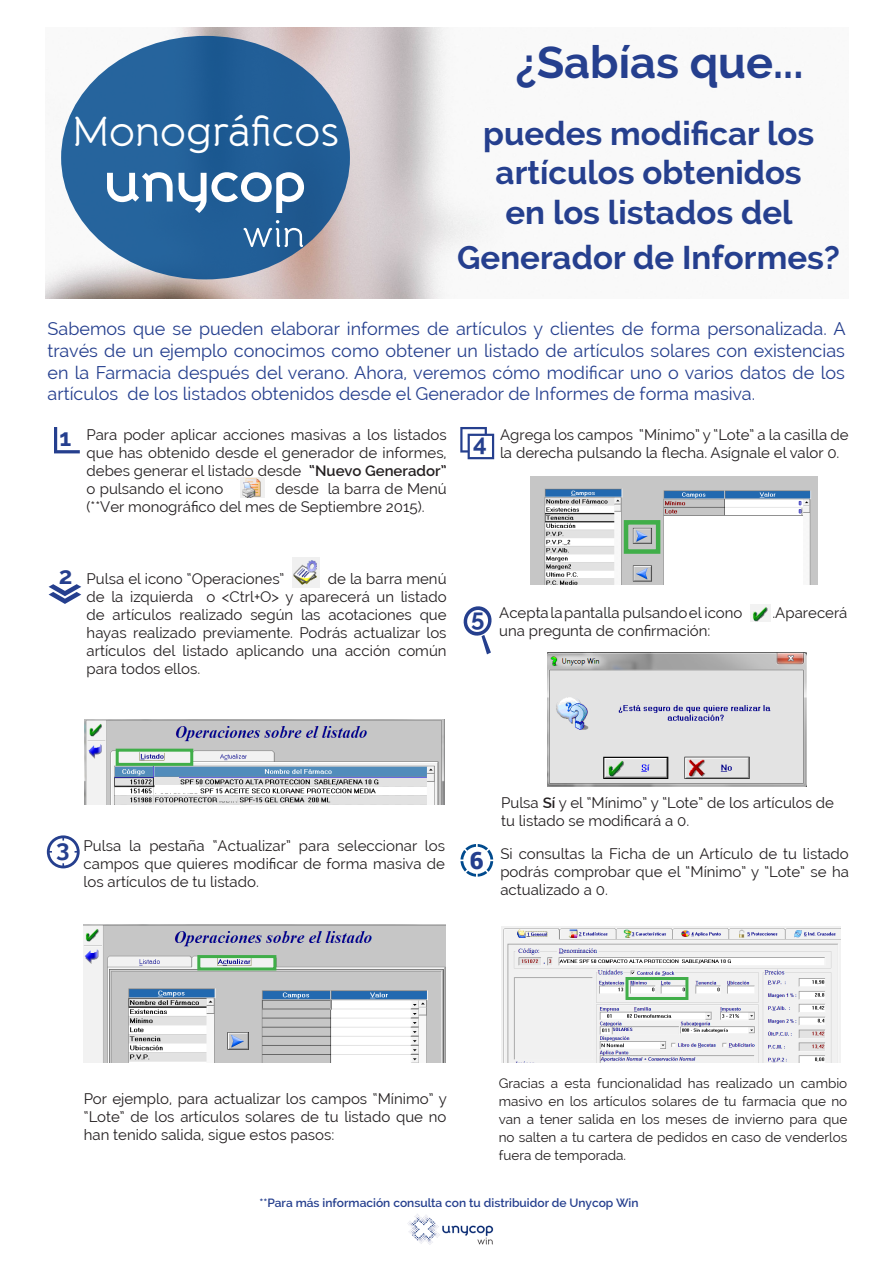
<style>
.page{position:relative;width:893px;height:1263px;background:#fff}
.page>*{position:absolute;margin:0;border:0;box-sizing:border-box;transform-origin:0 0}
.t1{font:700 45px "Raleway";color:#253f8e}
.t2{font:42px "Banda";letter-spacing:-.01em;color:#fff}
.t3{font:700 33px/39.6px "Raleway";color:#253f8e;text-align:center}
.t4{font:700 24px "Raleway";color:#253f8e}
.t5{font:900 24px "Roboto";color:#253f8e}
.t6{font:18px/21.6px "Raleway";color:#253f8e;text-align:justify}
.t7{font:15px/18px "Raleway";color:#231f20;text-align:justify}
.t8{font:13.5px/18px "Raleway";color:#231f20;text-align:justify}
.t9{font:600 12px "Raleway";color:#253f8e}
.s1{font-weight:600}
</style>
<div class="page">
<img style="left:45px;top:28px;width:447px;height:270px">
<div style="left:61px;top:36px;width:289px;height:243px;background:#225f98;border-radius:50%"></div>
<img style="left:293px;top:558px;width:27px;height:29px">
<svg style="left:49px;top:584px;width:32px;height:20px"></svg>
<svg style="left:460px;top:427px;width:34px;height:32px"></svg>
<svg style="left:47px;top:835px;width:33px;height:33px"></svg>
<svg style="left:460px;top:844px;width:33px;height:33px"></svg>
<svg style="left:54px;top:427px;width:26px;height:26px"></svg>
<svg style="left:463px;top:606px;width:29px;height:48px"></svg>
<img style="left:407px;top:1214px;width:87px;height:31px">
<svg style="left:107px;top:172px;width:66px;height:30px"></svg>
<svg style="left:179px;top:172px;width:125px;height:41px"></svg>
<svg style="left:243px;top:220px;width:60px;height:27px"></svg>
<img style="left:240px;top:478px;width:24px;height:20px">
<img style="left:84px;top:924px;width:361px;height:139px">
<img style="left:531px;top:477px;width:286px;height:108px">
<div style="left:624px;top:520px;width:36px;height:34px;border:4px solid #40ae49"></div>
<img style="left:547px;top:653px;width:259px;height:133px">
<img style="left:501px;top:927px;width:340px;height:135px">
<img style="left:85px;top:719px;width:359px;height:85px">
<div style="left:155px;top:777px;width:24px;height:8px;background:#e3e3e3"></div>
<div style="left:155px;top:785px;width:44px;height:8px;background:#fff"></div>
<div style="left:218px;top:796px;width:20px;height:6px;background:#e3e3e3"></div>
<div style="left:197px;top:955px;width:79px;height:15px;border:3px solid #40ae49"></div>
<div style="left:116px;top:749px;width:77px;height:17px;border:3px solid #40ae49"></div>
<img style="left:750px;top:604px;width:20px;height:18px">
<div style="left:625px;top:977px;width:63px;height:23px;border:3px solid #40ae49"></div>
<p class="t2" style="left:72px;top:105px;width:269px">Monográficos</p>
<p class="t1" style="left:515px;top:37px;width:290px">¿Sabías que...</p>
<p class="t3" style="left:483px;top:114px;width:332px">puedes modificar los artículos obtenidos en los listados del</p>
<p class="t3" style="left:457px;top:238px;width:384px">Generador de Informes?</p>
<p class="t6" style="left:48px;top:318px;width:799px">Sabemos que se pueden elaborar informes de artículos y clientes de forma personalizada. A través de un ejemplo conocimos como obtener un listado de artículos solares con existencias en la Farmacia después del verano. Ahora, veremos cómo modificar uno o varios datos de los artículos de los listados obtenidos desde el Generador de Informes de forma masiva.</p>
<p class="t4" style="left:59px;top:424px;width:13px">1</p>
<p class="t7" style="left:87px;top:425px;width:362px">Para poder aplicar acciones masivas a los listados que has obtenido desde el generador de informes, debes generar el listado desde <span class="s1">“Nuevo Generador” </span>o pulsando el icono</p>
<p class="t7" style="left:87px;top:479px;width:362px;text-indent:189px">desde la barra de Menú (**Ver monográfico del mes de Septiembre 2015).</p>
<p class="t4" style="left:59px;top:561px;width:15px">2</p>
<p class="t7" style="left:87px;top:570px;width:361px;text-indent:241px">de la barra menú de la izquierda o &lt;Ctrl+O&gt; y aparecerá un listado de artículos realizado según las acotaciones que hayas realizado previamente. Podrás actualizar los artículos del listado aplicando una acción común para todos ellos.</p>
<p class="t7" style="left:87px;top:570px;width:199px">Pulsa el icono “Operaciones”</p>
<p class="t4" style="left:473px;top:429px;width:15px">4</p>
<p class="t7" style="left:500px;top:425px;width:350px">Agrega los campos “Mínimo” y “Lote” a la casilla de la derecha pulsando la flecha. Asígnale el valor 0.</p>
<p class="t4" style="left:471px;top:604px;width:15px">5</p>
<p class="t7" style="left:499px;top:604px;width:245px">Acepta la pantalla pulsando el icono</p>
<p class="t7" style="left:772px;top:604px;width:77px">.Aparecerá</p>
<p class="t7" style="left:499px;top:622px;width:213px">una pregunta de confirmación:</p>
<p class="t4" style="left:56px;top:835px;width:15px">3</p>
<p class="t7" style="left:84px;top:836px;width:363px">Pulsa la pestaña “Actualizar” para seleccionar los campos que quieres modificar de forma masiva de los artículos de tu listado.</p>
<p class="t5" style="left:470px;top:844px;width:15px">6</p>
<p class="t7" style="left:501px;top:794px;width:334px">Pulsa <span class="s1">Sí</span> y el “Mínimo” y “Lote” de los artículos de tu listado se modificará a 0.</p>
<p class="t7" style="left:500px;top:845px;width:350px">Si consultas la Ficha de un Artículo de tu listado podrás comprobar que el “Mínimo” y “Lote” se ha actualizado a 0.</p>
<p class="t7" style="left:84px;top:1090px;width:364px">Por ejemplo, para actualizar los campos “Mínimo” y “Lote” de los artículos solares de tu listado que no han tenido salida, sigue estos pasos:</p>
<p class="t8" style="left:499px;top:1074px;width:350px">Gracias a esta funcionalidad has realizado un cambio masivo en los artículos solares de tu farmacia que no van a tener salida en los meses de invierno para que no salten a tu cartera de pedidos en caso de venderlos fuera de temporada.</p>
<p class="t9" style="left:259px;top:1196px;width:381px">**Para más información consulta con tu distribuidor de Unycop Win</p>
</div>
